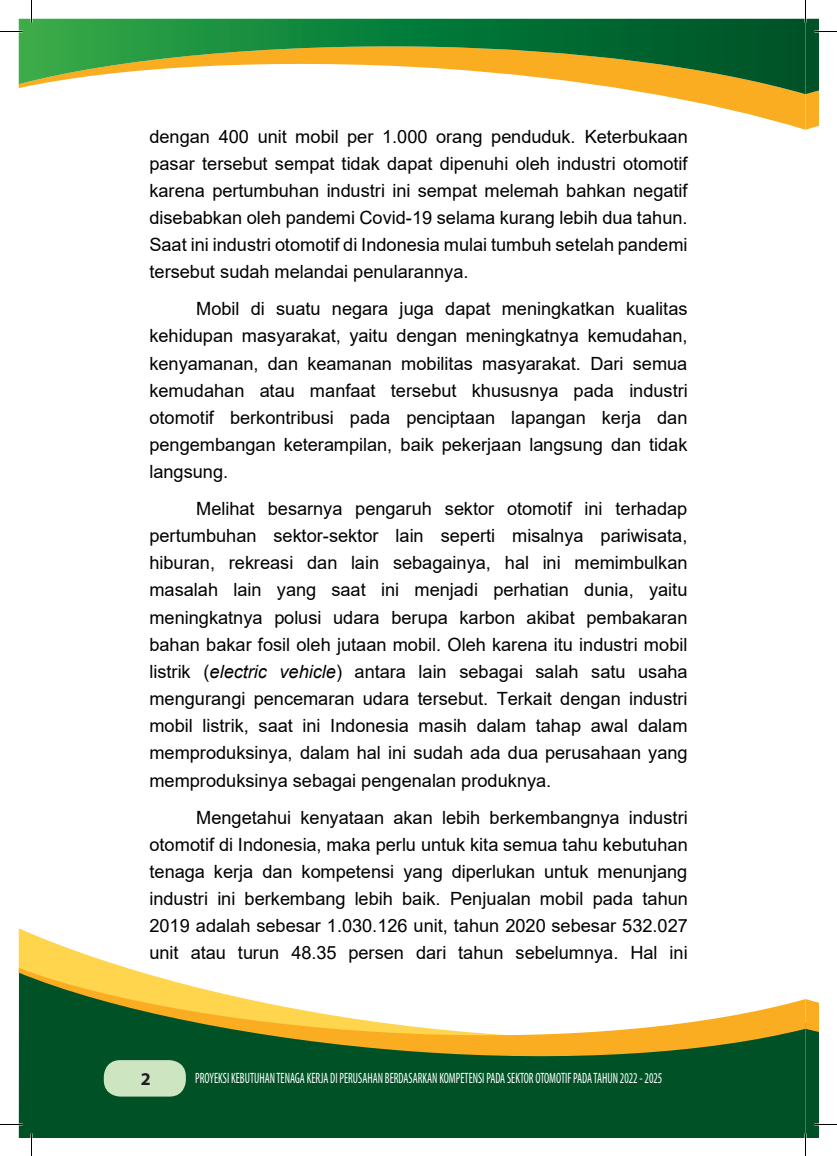
<style>
.page{position:relative;width:837px;height:1156px;background:#fff}
.page>*{position:absolute;margin:0;border:0;box-sizing:border-box;transform-origin:0 0}
.t1{font:18.15px/27.2px "Arial";color:#000;text-align:justify}
.t2{font:700 18px "Myriad Pro";color:#231f20}
.t3{font:condensed 15px "Myriad Pro";color:#fff;scale:.77 1}
.s1{font-style:italic}
</style>
<div class="page">
<div style="left:19px;top:1063px;width:786px;height:74px;background:#005226"></div>
<svg style="left:19px;top:928px;width:108px;height:40px"></svg>
<svg style="left:653px;top:94px;width:152px;height:36px"></svg>
<svg style="left:19px;top:968px;width:786px;height:95px"></svg>
<svg style="left:19px;top:19px;width:786px;height:75px"></svg>
<div style="left:104px;top:1060px;width:82px;height:36px;background:#cde5c1;border-radius:16px"></div>
<hr style="left:0;top:1123px;width:22px;height:2px;background:#fff">
<hr style="left:804px;top:0;width:2px;height:23px;background:#fff">
<hr style="left:804px;top:1133px;width:2px;height:23px;background:#fff">
<svg style="left:0;top:31px;width:22px;height:1px"></svg>
<svg style="left:0;top:1124px;width:22px;height:1px"></svg>
<svg style="left:31px;top:0;width:1px;height:23px"></svg>
<svg style="left:31px;top:1133px;width:1px;height:23px"></svg>
<svg style="left:805px;top:0;width:32px;height:130px"></svg>
<svg style="left:805px;top:999px;width:32px;height:157px"></svg>
<p class="t1" style="left:149px;top:122px;width:540px">dengan 400 unit mobil per 1.000 orang penduduk. Keterbukaan pasar tersebut sempat tidak dapat dipenuhi oleh industri otomotif karena pertumbuhan industri ini sempat melemah bahkan negatif disebabkan oleh pandemi Covid-19 selama kurang lebih dua tahun.<br>Saat ini industri otomotif di Indonesia mulai tumbuh setelah pandemi tersebut sudah melandai penularannya.</p>
<p class="t1" style="left:149px;top:295px;width:540px;text-indent:47px">Mobil di suatu negara juga dapat meningkatkan kualitas kehidupan masyarakat, yaitu dengan meningkatnya kemudahan, kenyamanan, dan keamanan mobilitas masyarakat. Dari semua kemudahan atau manfaat tersebut khususnya pada industri otomotif berkontribusi pada penciptaan lapangan kerja dan pengembangan keterampilan, baik pekerjaan langsung dan tidak langsung.</p>
<p class="t1" style="left:149px;top:495px;width:540px;text-indent:47px">Melihat besarnya pengaruh sektor otomotif ini terhadap pertumbuhan sektor-sektor lain seperti misalnya pariwisata, hiburan, rekreasi dan lain sebagainya, hal ini memimbulkan masalah lain yang saat ini menjadi perhatian dunia, yaitu meningkatnya polusi udara berupa karbon akibat pembakaran bahan bakar fosil oleh jutaan mobil. Oleh karena itu industri mobil listrik (<span class="s1">electric vehicle</span>) antara lain sebagai salah satu usaha mengurangi pencemaran udara tersebut. Terkait dengan industri mobil listrik, saat ini Indonesia masih dalam tahap awal dalam memproduksinya, dalam hal ini sudah ada dua perusahaan yang memproduksinya sebagai pengenalan produknya.</p>
<p class="t1" style="left:149px;top:803px;width:540px;text-indent:47px">Mengetahui kenyataan akan lebih berkembangnya industri otomotif di Indonesia, maka perlu untuk kita semua tahu kebutuhan tenaga kerja dan kompetensi yang diperlukan untuk menunjang industri ini berkembang lebih baik. Penjualan mobil pada tahun 2019 adalah sebesar 1.030.126 unit, tahun 2020 sebesar 532.027 unit atau turun 48.35 persen dari tahun sebelumnya. Hal ini</p>
<p class="t2" style="left:141px;top:1067px;width:11px">2</p>
<p class="t3" style="left:195px;top:1068px;width:608px">PROYEKSI KEBUTUHAN TENAGA KERJA DI PERUSAHAN BERDASARKAN KOMPETENSI PADA SEKTOR OTOMOTIF PADA TAHUN 2022 - 2025</p>
</div>
